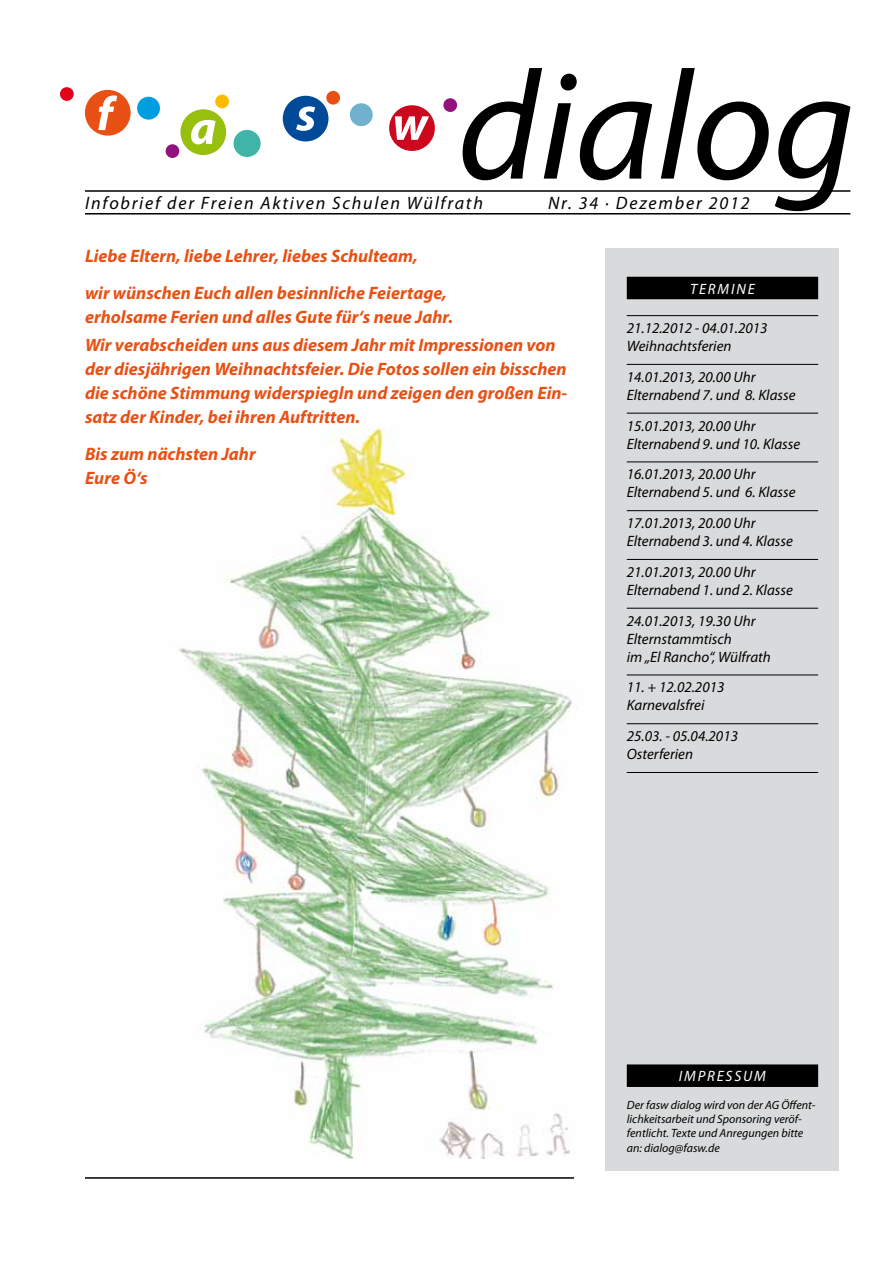
<style>
.page{position:relative;width:893px;height:1263px;background:#fff}
.page>*{position:absolute;margin:0;border:0;box-sizing:border-box;transform-origin:0 0}
.t1{font:italic 700 18px/24px "Myriad Pro";color:#e85113}
.t2{font:italic 18px "Myriad Pro";letter-spacing:.1em;color:#000}
.t3{font:italic 15px/18px "Myriad Pro";color:#000}
.t4{font:italic 15px "Myriad Pro";letter-spacing:.135em;color:#fff}
.t5{font:italic 12px/14.4px "Myriad Pro";color:#000}
</style>
<div class="page">
<img style="left:178px;top:426px;width:394px;height:733px">
<hr style="left:85px;top:190px;width:765px;height:2px;background:#000">
<hr style="left:85px;top:213px;width:765px;height:1px;background:#000">
<svg style="left:463px;top:68px;width:387px;height:143px"></svg>
<hr style="left:85px;top:1177px;width:489px;height:2px;background:#000">
<div style="left:350px;top:103px;width:23px;height:23px;background:#70b2ce;border-radius:50%"></div>
<div style="left:85px;top:90px;width:46px;height:46px;background:#e85113;border-radius:50%"></div>
<div style="left:137px;top:97px;width:23px;height:23px;background:#009ee0;border-radius:50%"></div>
<div style="left:60px;top:87px;width:14px;height:14px;background:#e2001a;border-radius:50%"></div>
<svg style="left:98px;top:95px;width:19px;height:35px"></svg>
<div style="left:215px;top:95px;width:14px;height:13px;background:#fabb00;border-radius:50%"></div>
<div style="left:180px;top:109px;width:46px;height:46px;background:#97bf0d;border-radius:50%"></div>
<div style="left:234px;top:130px;width:27px;height:27px;background:#40b4a7;border-radius:50%"></div>
<div style="left:166px;top:144px;width:13px;height:14px;background:#93117e;border-radius:50%"></div>
<svg style="left:191px;top:120px;width:25px;height:24px"></svg>
<div style="left:283px;top:96px;width:45px;height:45px;background:#004a99;border-radius:50%"></div>
<div style="left:326px;top:91px;width:14px;height:14px;background:#e85113;border-radius:50%"></div>
<svg style="left:296px;top:106px;width:19px;height:25px"></svg>
<div style="left:443px;top:98px;width:14px;height:14px;background:#93117e;border-radius:50%"></div>
<div style="left:389px;top:105px;width:46px;height:46px;background:#cd071e;border-radius:50%"></div>
<svg style="left:395px;top:116px;width:34px;height:24px"></svg>
<div style="left:605px;top:248px;width:234px;height:923px;background:#d9dadb"></div>
<div style="left:627px;top:277px;width:191px;height:22px;background:#000"></div>
<hr style="left:627px;top:315px;width:191px;height:1px;background:#000">
<hr style="left:627px;top:364px;width:191px;height:1px;background:#000">
<hr style="left:627px;top:413px;width:191px;height:1px;background:#000">
<hr style="left:627px;top:461px;width:191px;height:1px;background:#000">
<hr style="left:627px;top:510px;width:191px;height:1px;background:#000">
<hr style="left:627px;top:559px;width:191px;height:1px;background:#000">
<hr style="left:627px;top:608px;width:191px;height:1px;background:#000">
<hr style="left:627px;top:675px;width:191px;height:1px;background:#000">
<hr style="left:627px;top:723px;width:191px;height:1px;background:#000">
<hr style="left:627px;top:772px;width:191px;height:1px;background:#000">
<div style="left:627px;top:1064px;width:191px;height:23px;background:#000"></div>
<p class="t2" style="left:85px;top:192px;width:399px">Infobrief der Freien Aktiven Schulen Wülfrath</p>
<p class="t2" style="left:548px;top:192px;width:203px">Nr. 34 · Dezember 2012</p>
<p class="t1" style="left:85px;top:237px;width:363px;line-height:36.8px">Liebe Eltern, liebe Lehrer, liebes Schulteam, wir wünschen Euch allen besinnliche Feiertage,</p>
<p class="t1" style="left:85px;top:302px;width:472px;line-height:28.2px">erholsame Ferien und alles Gute für‘s neue Jahr.<br>Wir verabscheiden uns aus diesem Jahr mit Impressionen von</p>
<p class="t1" style="left:85px;top:356px;width:484px;text-align:justify">der diesjährigen Weihnachtsfeier. Die Fotos sollen ein bisschen die schöne Stimmung widerspiegln und zeigen den großen Ein&shy;satz der Kinder, bei ihren Auftritten.</p>
<p class="t1" style="left:85px;top:441px;width:172px">Bis zum nächsten Jahr<br>Eure Ö‘s</p>
<p class="t4" style="left:690px;top:279px;width:66px">termine</p>
<p class="t3" style="left:627px;top:319px;width:142px">21.12.2012 - 04.01.2013<br>Weihnachtsferien</p>
<p class="t3" style="left:627px;top:367px;width:170px">14.01.2013, 20.00 Uhr<br>Elternabend 7. und 8. Klasse</p>
<p class="t3" style="left:627px;top:416px;width:175px">15.01.2013, 20.00 Uhr<br>Elternabend 9. und 10. Klasse</p>
<p class="t3" style="left:627px;top:465px;width:170px">16.01.2013, 20.00 Uhr<br>Elternabend 5. und 6. Klasse</p>
<p class="t3" style="left:627px;top:514px;width:168px">17.01.2013, 20.00 Uhr<br>Elternabend 3. und 4. Klasse</p>
<p class="t3" style="left:627px;top:562px;width:168px">21.01.2013, 20.00 Uhr<br>Elternabend 1. und 2. Klasse</p>
<p class="t3" style="left:627px;top:611px;width:146px">24.01.2013, 19.30 Uhr<br>Elternstammtisch<br>im „El Rancho“, Wülfrath</p>
<p class="t3" style="left:627px;top:678px;width:99px">11. + 12.02.2013<br>Karnevalsfrei</p>
<p class="t3" style="left:627px;top:727px;width:113px">25.03. - 05.04.2013<br>Osterferien</p>
<p class="t4" style="left:679px;top:1067px;width:57px">Impr essu</p>
<p class="t4" style="left:754px;top:1067px;width:13px">m</p>
<p class="t5" style="left:627px;top:1097px;width:190px">Der fasw dialog wird von der AG Öffent&shy;lichkeitsarbeit und Sponsoring veröf&shy;fentlicht. Texte und Anregungen bitte an: dialog@fasw.de</p>
</div>
